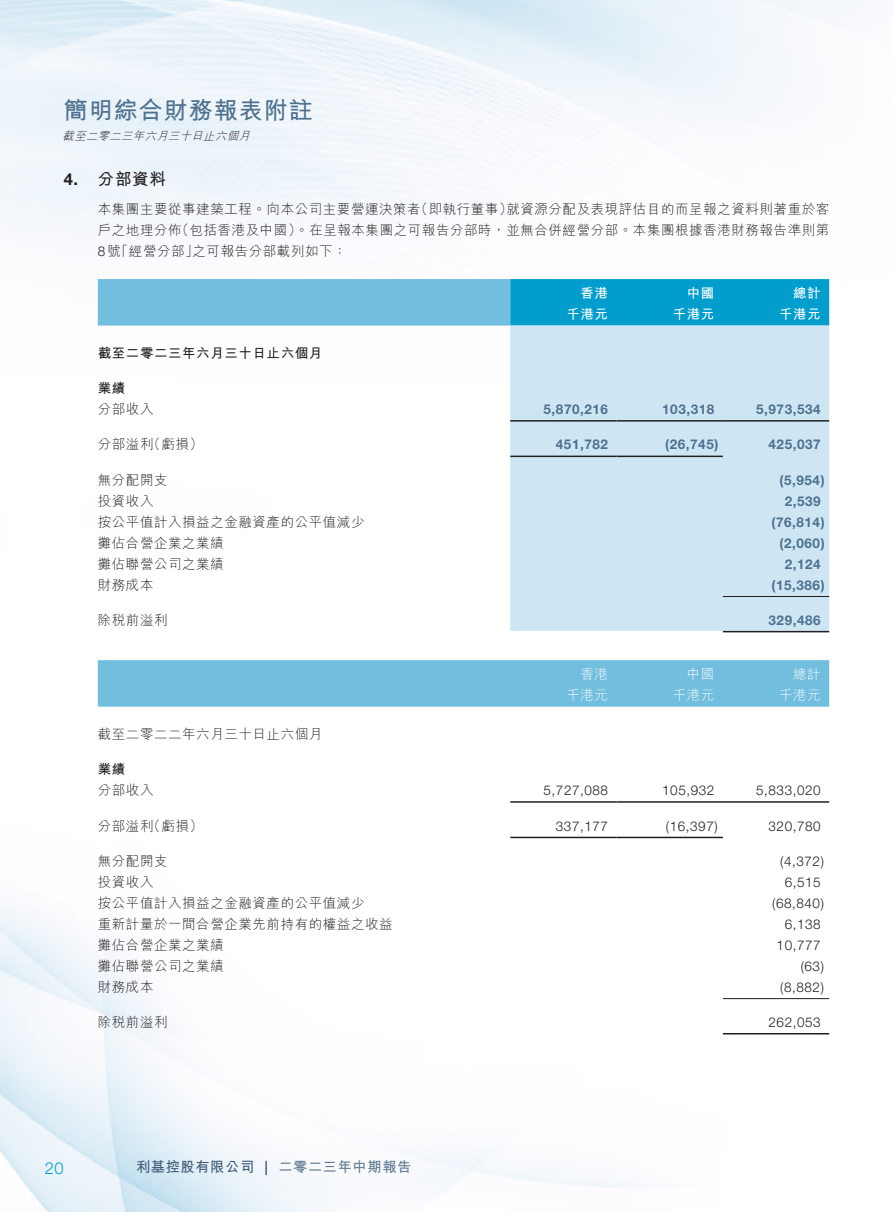
<style>
.page{position:relative;width:893px;height:1212px;background:#fff}
.page>*{position:absolute;margin:0;border:0;box-sizing:border-box;transform-origin:0 0}
.t1{font:700 24px "M Hei HK";letter-spacing:.04em;color:#4e718f}
._3__標題{font:700 16.5px "M Hei HK";color:#231f20}
.t2{font:300 16.5px "Helvetica Neue LT Std";color:#009dcd}
.t3{font:700 14.25px "M Hei HK";letter-spacing:.04em;color:#607891}
._1__內文{font:300 13.5px/21px "M Hei HK";letter-spacing:.04em;color:#231f20;text-align:justify}
._1__內文-2{font:300 13.5px "Helvetica Neue LT Std";letter-spacing:.04em;color:#231f20}
._1__內文-3{font:700 13.5px "Helvetica Neue LT Std";letter-spacing:.04em;color:#4e718f}
._1__內文-4{font:700 13.5px "M Hei HK";letter-spacing:.04em;color:#231f20}
._1__內文-5{font:700 13.5px "M Hei HK";letter-spacing:.04em;color:#fff}
._1__內文-6{font:300 13.5px "M Hei HK";letter-spacing:.04em;color:#fff}
.t4{font:italic 300 11.25px "M Hei HK";color:#231f20}
.s1{font-family:"Helvetica Neue LT Std"}
.s2{color:#3d5b75}
.s3{font-family:"Helvetica Neue LT Std";font-weight:500;color:#3d5b75}
</style>
<div class="page">
<svg style="left:98px;top:279px;width:731px;height:47px;background:#42b0d7"></svg>
<div style="left:510px;top:326px;width:319px;height:305px;background:#cee6f3"></div>
<hr style="left:510px;top:420px;width:107px;height:2px;background:#231f20">
<hr style="left:617px;top:420px;width:106px;height:2px;background:#231f20">
<hr style="left:723px;top:420px;width:106px;height:2px;background:#231f20">
<hr style="left:510px;top:456px;width:107px;height:1px;background:#231f20">
<hr style="left:617px;top:456px;width:106px;height:1px;background:#231f20">
<hr style="left:723px;top:596px;width:106px;height:1px;background:#231f20">
<hr style="left:723px;top:631px;width:106px;height:1px;background:#231f20">
<div style="left:98px;top:660px;width:731px;height:47px;background:#71bede"></div>
<hr style="left:510px;top:801px;width:107px;height:2px;background:#231f20">
<hr style="left:617px;top:801px;width:106px;height:2px;background:#231f20">
<hr style="left:723px;top:801px;width:106px;height:2px;background:#231f20">
<hr style="left:510px;top:837px;width:107px;height:1px;background:#231f20">
<hr style="left:617px;top:837px;width:106px;height:1px;background:#231f20">
<hr style="left:723px;top:998px;width:106px;height:1px;background:#231f20">
<hr style="left:723px;top:1033px;width:106px;height:1px;background:#231f20">
<h1 class="t1" style="left:64px;top:93px;width:251px">簡明綜合財務報表附註</h1>
<p class="t4" style="left:63px;top:130px;width:192px">截至二零二三年六月三十日止六個月</p>
<p class="_3__標題" style="left:64px;top:167px;width:104px"><span class="s1">4.</span> 分部資料</p>
<p class="_1__內文" style="left:98px;top:199px;width:733px">本集團主要從事建築工程。向本公司主要營運決策者（即執行董事）就資源分配及表現評估目的而呈報之資料則著重於客戶之地理分佈（包括香港及中國）。在呈報本集團之可報告分部時，並無合併經營分部。本集團根據香港財務報告準則第<span class="s1">8</span> 號「經營分部」之可報告分部載列如下：</p>
<p class="_1__內文-5" style="left:580px;top:284px;width:29px">香港</p>
<p class="_1__內文-5" style="left:687px;top:284px;width:29px">中國</p>
<p class="_1__內文-5" style="left:793px;top:284px;width:29px">總計</p>
<p class="_1__內文-5" style="left:566px;top:305px;width:43px">千港元</p>
<p class="_1__內文-5" style="left:673px;top:305px;width:43px">千港元</p>
<p class="_1__內文-5" style="left:779px;top:305px;width:43px">千港元</p>
<p class="_1__內文-4" style="left:98px;top:344px;width:226px">截至二零二三年六月三十日止六個月</p>
<p class="_1__內文-4" style="left:98px;top:378px;width:29px">業績</p>
<p class="_1__內文" style="left:98px;top:398px;width:57px">分部收入</p>
<p class="_1__內文-3" style="left:543px;top:401px;width:66px">5,870,216</p>
<p class="_1__內文-3" style="left:662px;top:401px;width:54px">103,318</p>
<p class="_1__內文-3" style="left:756px;top:401px;width:66px">5,973,534</p>
<p class="_1__內文" style="left:98px;top:434px;width:107px">分部溢利（虧損）</p>
<p class="_1__內文-3" style="left:556px;top:436px;width:54px">451,782</p>
<p class="_1__內文-3" style="left:665px;top:436px;width:55px">(26,745)</p>
<p class="_1__內文-3" style="left:768px;top:436px;width:54px">425,037</p>
<p class="_1__內文" style="left:98px;top:469px;width:71px">無分配開支</p>
<p class="_1__內文-3" style="left:779px;top:472px;width:47px">(5,954)</p>
<p class="_1__內文" style="left:98px;top:490px;width:57px">投資收入</p>
<p class="_1__內文-3" style="left:785px;top:493px;width:38px">2,539</p>
<p class="_1__內文" style="left:98px;top:511px;width:268px">按公平值計入損益之金融資產的公平值減少</p>
<p class="_1__內文-3" style="left:771px;top:514px;width:55px">(76,814)</p>
<p class="_1__內文" style="left:98px;top:532px;width:128px">攤佔合營企業之業績</p>
<p class="_1__內文-3" style="left:779px;top:535px;width:47px">(2,060)</p>
<p class="_1__內文" style="left:98px;top:553px;width:128px">攤佔聯營公司之業績</p>
<p class="_1__內文-3" style="left:785px;top:556px;width:38px">2,124</p>
<p class="_1__內文" style="left:98px;top:574px;width:57px">財務成本</p>
<p class="_1__內文-3" style="left:771px;top:577px;width:55px">(15,386)</p>
<p class="_1__內文" style="left:98px;top:609px;width:71px">除稅前溢利</p>
<p class="_1__內文-3" style="left:768px;top:611px;width:54px">329,486</p>
<p class="_1__內文-6" style="left:580px;top:668px;width:29px">香港</p>
<p class="_1__內文-6" style="left:687px;top:668px;width:29px">中國</p>
<p class="_1__內文-6" style="left:793px;top:668px;width:29px">總計</p>
<p class="_1__內文-6" style="left:566px;top:689px;width:43px">千港元</p>
<p class="_1__內文-6" style="left:673px;top:689px;width:43px">千港元</p>
<p class="_1__內文-6" style="left:779px;top:689px;width:43px">千港元</p>
<p class="_1__內文" style="left:98px;top:724px;width:226px">截至二零二二年六月三十日止六個月</p>
<p class="_1__內文-4" style="left:98px;top:759px;width:29px">業績</p>
<p class="_1__內文" style="left:98px;top:779px;width:57px">分部收入</p>
<p class="_1__內文-2" style="left:543px;top:782px;width:66px">5,727,088</p>
<p class="_1__內文-2" style="left:662px;top:782px;width:54px">105,932</p>
<p class="_1__內文-2" style="left:756px;top:782px;width:66px">5,833,020</p>
<p class="_1__內文" style="left:98px;top:815px;width:107px">分部溢利（虧損）</p>
<p class="_1__內文-2" style="left:556px;top:817px;width:54px">337,177</p>
<p class="_1__內文-2" style="left:666px;top:817px;width:53px">(16,397)</p>
<p class="_1__內文-2" style="left:768px;top:817px;width:54px">320,780</p>
<p class="_1__內文" style="left:98px;top:850px;width:71px">無分配開支</p>
<p class="_1__內文-2" style="left:780px;top:853px;width:45px">(4,372)</p>
<p class="_1__內文" style="left:98px;top:871px;width:57px">投資收入</p>
<p class="_1__內文-2" style="left:785px;top:874px;width:38px">6,515</p>
<p class="_1__內文" style="left:98px;top:892px;width:268px">按公平值計入損益之金融資產的公平值減少</p>
<p class="_1__內文-2" style="left:772px;top:895px;width:53px">(68,840)</p>
<p class="_1__內文" style="left:98px;top:913px;width:296px">重新計量於一間合營企業先前持有的權益之收益</p>
<p class="_1__內文-2" style="left:785px;top:916px;width:38px">6,138</p>
<p class="_1__內文" style="left:98px;top:934px;width:128px">攤佔合營企業之業績</p>
<p class="_1__內文-2" style="left:777px;top:937px;width:46px">10,777</p>
<p class="_1__內文" style="left:98px;top:955px;width:128px">攤佔聯營公司之業績</p>
<p class="_1__內文-2" style="left:801px;top:958px;width:25px">(63)</p>
<p class="_1__內文" style="left:98px;top:976px;width:57px">財務成本</p>
<p class="_1__內文-2" style="left:780px;top:979px;width:45px">(8,882)</p>
<p class="_1__內文" style="left:98px;top:1011px;width:71px">除稅前溢利</p>
<p class="_1__內文-2" style="left:768px;top:1014px;width:54px">262,053</p>
<p class="t2" style="left:45px;top:1157px;width:21px">20</p>
<p class="t3" style="left:136px;top:1156px;width:277px"><span class="s2">利基控股有限公司</span> <span class="s3">|</span> 二零二三年中期報告</p>
</div>
